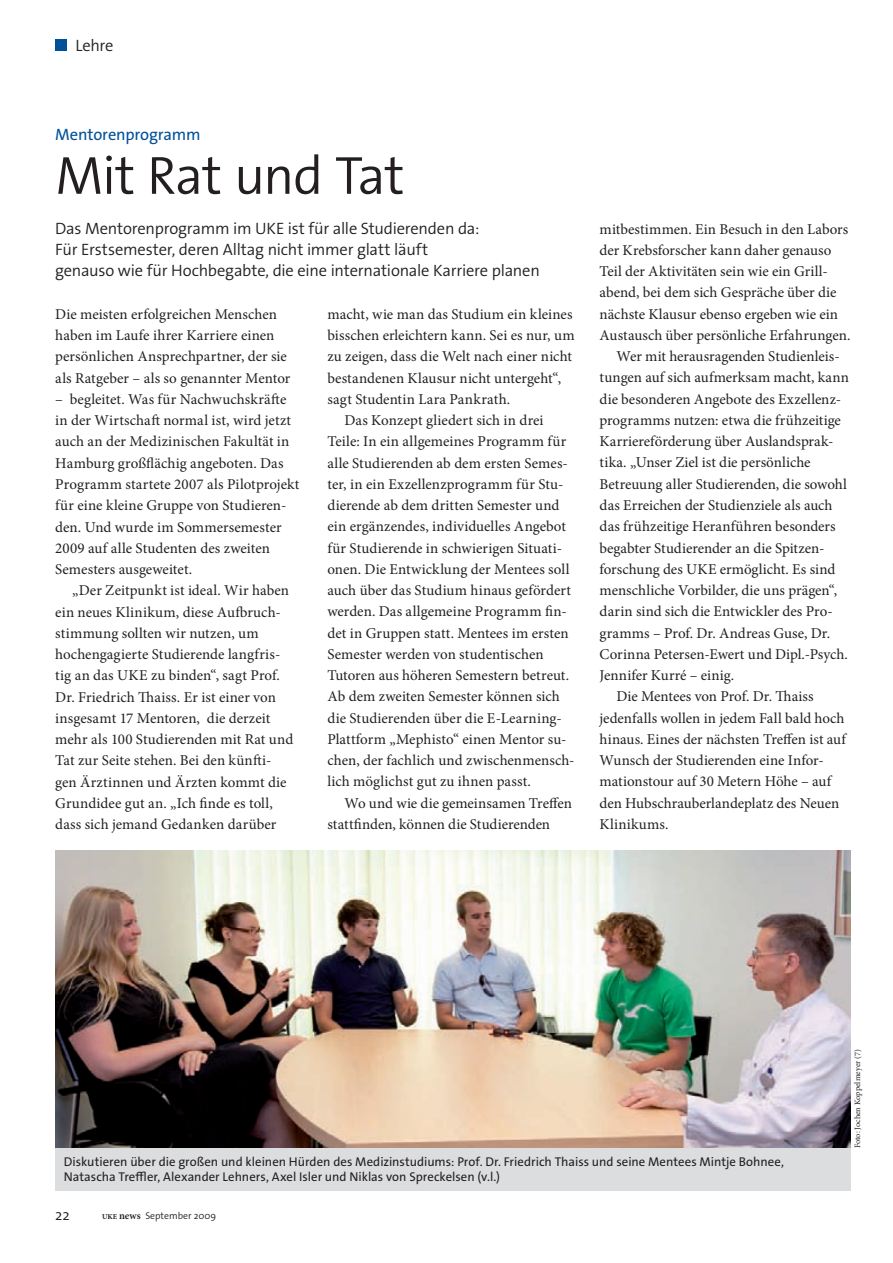
<style>
.page{position:relative;width:893px;height:1263px;background:#fff}
.page>*{position:absolute;margin:0;border:0;box-sizing:border-box;transform-origin:0 0}
.t1{font:300 54px "The Sans Os F";letter-spacing:-.025em;color:#231f20}
.t2{font:300 16.5px/21.3px "The Sans Os F";letter-spacing:-.015em;color:#231f20}
.t3{font:16.5px "The Sans Os F";letter-spacing:-.01em;color:#01519a}
.t4{font:15px/21.3px "Minion Pro";color:#231f20}
.t5{font:300 15px "The Sans Os F";color:#231f20}
.t6{font:12.75px/15px "The Sans Os F";color:#231f20}
.t7{font:300 9.75px "The Sans Os F";color:#231f20}
.t8{font:8.25px "Minion Pro";letter-spacing:-.005em;color:#231f20}
.s1{font-family:"Minion Pro";font-weight:700;font-size:7.5px}
.s2{font-family:"Minion Pro";font-weight:600;font-size:10.5px}
</style>
<div class="page">
<img style="left:55px;top:850px;width:795px;height:298px">
<div style="left:55px;top:1148px;width:795px;height:43px;background:#dcdddf"></div>
<div style="left:55px;top:40px;width:12px;height:11px;background:#01519a"></div>
<p class="t2" style="left:75px;top:35px;width:40px">Lehre</p>
<p class="t3" style="left:55px;top:124px;width:147px">Mentorenprogramm</p>
<h1 class="t1" style="left:55px;top:141px;width:351px">Mit Rat und Tat</h1>
<p class="t2" style="left:55px;top:218px;width:486px">Das Mentorenprogramm im UKE ist für alle Studierenden da:<br>Für Erstsemester, deren Alltag nicht immer glatt läuft<br>genauso wie für Hochbegabte, die eine internationale Karriere planen</p>
<p class="t4" style="left:55px;top:304px;width:237px">Die meisten erfolgreichen Menschen haben im Laufe ihrer Karriere einen persönlichen Ansprechpartner, der sie als Ratgeber – als so genannter Mentor</p>
<p class="t4" style="left:55px;top:389px;width:246px">– begleitet. Was für Nachwuchskräfte in der Wirtschaft normal ist, wird jetzt auch an der Medizinischen Fakultät in Hamburg großflächig angeboten. Das Programm startete 2007 als Pilotprojekt für eine kleine Gruppe von Studieren&shy;den. Und wurde im Sommersemester 2009 auf alle Studenten des zweiten Semesters ausgeweitet.</p>
<p class="t4" style="left:55px;top:580px;width:239px;text-indent:17px">„Der Zeitpunkt ist ideal. Wir haben ein neues Klinikum, diese Aufbruch&shy;stimmung sollten wir nutzen, um hochengagierte Studierende langfris&shy;tig an das UKE zu binden“, sagt Prof.<br>Dr. Friedrich Thaiss. Er ist einer von insgesamt 17 Mentoren, die derzeit mehr als 100 Studierenden mit Rat und Tat zur Seite stehen. Bei den künfti&shy;gen Ärztinnen und Ärzten kommt die Grundidee gut an. „Ich finde es toll, dass sich jemand Gedanken darüber</p>
<p class="t4" style="left:327px;top:303px;width:247px">macht, wie man das Studium ein kleines</p>
<p class="t4" style="left:327px;top:325px;width:249px">bisschen erleichtern kann. Sei es nur, um</p>
<p class="t4" style="left:327px;top:346px;width:246px">zu zeigen, dass die Welt nach einer nicht</p>
<p class="t4" style="left:327px;top:367px;width:235px">bestandenen Klausur nicht untergeht“,</p>
<p class="t4" style="left:327px;top:388px;width:184px">sagt Studentin Lara Pankrath.</p>
<p class="t4" style="left:344px;top:410px;width:201px">Das Konzept gliedert sich in drei</p>
<p class="t4" style="left:327px;top:431px;width:240px">Teile: In ein allgemeines Programm für</p>
<p class="t4" style="left:327px;top:452px;width:242px">alle Studierenden ab dem ersten Semes-</p>
<p class="t4" style="left:327px;top:473px;width:238px">ter, in ein Exzellenzprogramm für Stu-</p>
<p class="t4" style="left:327px;top:495px;width:233px">dierende ab dem dritten Semester und</p>
<p class="t4" style="left:327px;top:516px;width:240px">ein ergänzendes, individuelles Angebot</p>
<p class="t4" style="left:327px;top:537px;width:236px">für Studierende in schwierigen Situati-</p>
<p class="t4" style="left:327px;top:558px;width:244px">onen. Die Entwicklung der Mentees soll</p>
<p class="t4" style="left:327px;top:580px;width:245px">auch über das Studium hinaus gefördert</p>
<p class="t4" style="left:327px;top:601px;width:241px">werden. Das allgemeine Programm fin-</p>
<p class="t4" style="left:327px;top:622px;width:243px">det in Gruppen statt. Mentees im ersten</p>
<p class="t4" style="left:327px;top:643px;width:218px">Semester werden von studentischen</p>
<p class="t4" style="left:327px;top:665px;width:243px">Tutoren aus höheren Semestern betreut.</p>
<p class="t4" style="left:327px;top:686px;width:234px">Ab dem zweiten Semester können sich</p>
<p class="t4" style="left:327px;top:707px;width:236px">die Studierenden über die E-Learning-</p>
<p class="t4" style="left:327px;top:729px;width:241px">Plattform „Mephisto“ einen Mentor su-</p>
<p class="t4" style="left:327px;top:750px;width:249px">chen, der fachlich und zwischenmensch-</p>
<p class="t4" style="left:327px;top:771px;width:205px">lich möglichst gut zu ihnen passt.</p>
<p class="t4" style="left:344px;top:792px;width:229px">Wo und wie die gemeinsamen Treffen</p>
<p class="t4" style="left:327px;top:814px;width:224px">stattfinden, können die Studierenden</p>
<p class="t4" style="left:600px;top:218px;width:250px">mitbestimmen. Ein Besuch in den Labors</p>
<p class="t4" style="left:600px;top:240px;width:233px">der Krebsforscher kann daher genauso</p>
<p class="t4" style="left:600px;top:261px;width:228px">Teil der Aktivitäten sein wie ein Grill-</p>
<p class="t4" style="left:600px;top:282px;width:238px">abend, bei dem sich Gespräche über die</p>
<p class="t4" style="left:600px;top:303px;width:240px">nächste Klausur ebenso ergeben wie ein</p>
<p class="t4" style="left:600px;top:325px;width:252px">Austausch über persönliche Erfahrungen.</p>
<p class="t4" style="left:617px;top:346px;width:225px">Wer mit herausragenden Studienleis-</p>
<p class="t4" style="left:600px;top:367px;width:251px">tungen auf sich aufmerksam macht, kann</p>
<p class="t4" style="left:600px;top:388px;width:243px">die besonderen Angebote des Exzellenz-</p>
<p class="t4" style="left:600px;top:410px;width:243px">programms nutzen: etwa die frühzeitige</p>
<p class="t4" style="left:600px;top:431px;width:235px">Karriereförderung über Auslandsprak-</p>
<p class="t4" style="left:600px;top:452px;width:213px">tika. „Unser Ziel ist die persönliche</p>
<p class="t4" style="left:600px;top:473px;width:249px">Betreuung aller Studierenden, die sowohl</p>
<p class="t4" style="left:600px;top:495px;width:235px">das Erreichen der Studienziele als auch</p>
<p class="t4" style="left:600px;top:516px;width:238px">das frühzeitige Heranführen besonders</p>
<p class="t4" style="left:600px;top:537px;width:226px">begabter Studierender an die Spitzen-</p>
<p class="t4" style="left:600px;top:558px;width:237px">forschung des UKE ermöglicht. Es sind</p>
<p class="t4" style="left:600px;top:580px;width:239px">menschliche Vorbilder, die uns prägen“,</p>
<p class="t4" style="left:600px;top:601px;width:235px">darin sind sich die Entwickler des Pro-</p>
<p class="t4" style="left:600px;top:622px;width:232px">gramms – Prof. Dr. Andreas Guse, Dr.</p>
<p class="t4" style="left:600px;top:643px;width:250px">Corinna Petersen-Ewert und Dipl.-Psych.</p>
<p class="t4" style="left:600px;top:665px;width:136px">Jennifer Kurré – einig.</p>
<p class="t4" style="left:617px;top:686px;width:199px">Die Mentees von Prof. Dr. Thaiss</p>
<p class="t4" style="left:600px;top:707px;width:246px">jedenfalls wollen in jedem Fall bald hoch</p>
<p class="t4" style="left:600px;top:728px;width:248px">hinaus. Eines der nächsten Treffen ist auf</p>
<p class="t4" style="left:600px;top:750px;width:226px">Wunsch der Studierenden eine Infor-</p>
<p class="t4" style="left:600px;top:771px;width:233px">mationstour auf 30 Metern Höhe – auf</p>
<p class="t4" style="left:600px;top:792px;width:241px">den Hubschrauberlandeplatz des Neuen</p>
<p class="t4" style="left:600px;top:813px;width:70px">Klinikums.</p>
<p class="t8" style="left:852px;top:1148px;width:101px;rotate:-90deg">Foto: Jochen Koppelmeyer (7)</p>
<p class="t6" style="left:64px;top:1154px;width:722px">Diskutieren über die großen und kleinen Hürden des Medizinstudiums: Prof. Dr. Friedrich Thaiss und seine Mentees Mintje Bohnee,<br>Natascha Treffler, Alexander Lehners, Axel Isler und Niklas von Spreckelsen (v.l.)</p>
<p class="t5" style="left:55px;top:1205px;width:16px">22</p>
<p class="t7" style="left:102px;top:1210px;width:115px"><span class="s1">UKE</span> <span class="s2">news</span> September 2009</p>
</div>
